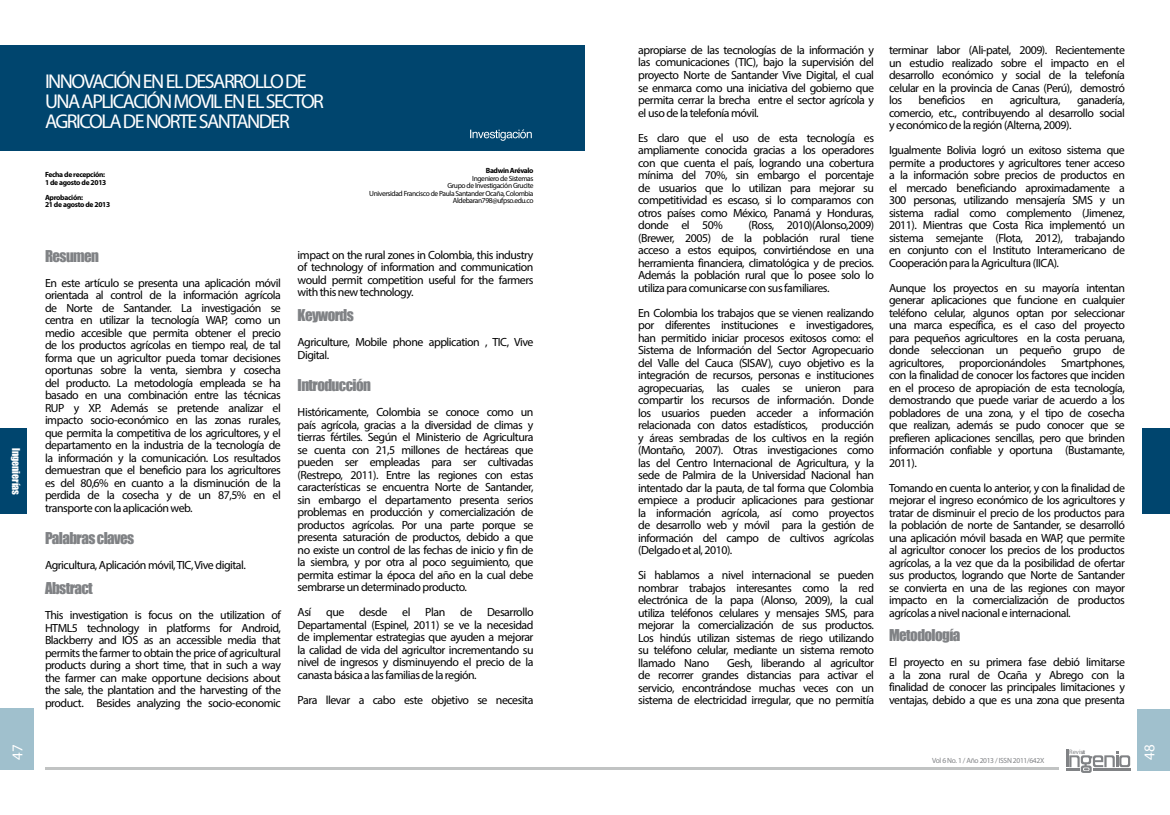
<style>
.page{position:relative;width:1170px;height:815px;background:#fff}
.page>*{position:absolute;margin:0;border:0;box-sizing:border-box;transform-origin:0 0}
.t1{font:20px/20px "Myriad Pro";letter-spacing:-.075em;color:#fff}
.t2{font:15px "Impact";letter-spacing:-.04em;color:#808285}
.t3{font:15px "Myriad Pro";color:#fff}
.t4{font:11.88px/12.5px "Myriad Pro";letter-spacing:-.04em;color:#000;text-align:justify}
.t5{font:10px "Impact";color:#fff}
.t6{font:7.5px/7.5px "Myriad Pro";letter-spacing:-.05em;color:#000;text-align:right}
.t7{font:700 7.5px/7.5px "Myriad Pro";letter-spacing:-.04em;color:#000}
.t8{font:7.5px "Myriad Pro";letter-spacing:-.04em;color:#808285}
.t9{font:6.38px "Myriad Pro";color:#808285}
</style>
<div class="page">
<hr style="left:1065px;top:749px;width:3px;height:18px;background:#808285">
<svg style="left:1065px;top:751px;width:65px;height:22px"></svg>
<hr style="left:45px;top:768px;width:1013px;height:2px;background:#c1c3c3">
<div style="left:1137px;top:709px;width:32px;height:61px;background:#a0c0cd"></div>
<div style="left:1142px;top:429px;width:27px;height:85px;background:#00456e"></div>
<div style="left:0;top:709px;width:34px;height:61px;background:#a0c0cd"></div>
<div style="left:0;top:429px;width:27px;height:85px;background:#00456e"></div>
<div style="left:0;top:45px;width:585px;height:106px;background:#00456e"></div>
<svg style="left:470px;top:129px;width:61px;height:12px"></svg>
<p class="t5" style="left:24px;top:448px;width:49px;rotate:90deg">Ingenierías</p>
<p class="t3" style="left:8px;top:760px;width:17px;rotate:-90deg">47</p>
<h1 class="t1" style="left:45px;top:71px;width:280px">INNOVACIÓN EN EL DESARROLLO DE<br>UNA APLICACIÓN MOVIL EN EL SECTOR<br>AGRICOLA DE NORTE SANTANDER</h1>
<p class="t7" style="left:45px;top:171px;width:63px">Fecha de recepción:<br>1 de agosto de 2013</p>
<p class="t7" style="left:45px;top:193px;width:67px">Aprobación:<br>21 de agosto de 2013</p>
<p class="t7" style="left:486px;top:167px;width:49px">Badwin Arévalo</p>
<p class="t6" style="left:369px;top:174px;width:166px">Ingeniero de Sistemas<br>Grupo de Investigación Grucite<br>Universidad Francisco de Paula Santander Ocaña, Colombia Aldebaran798@ufpso.edu.co</p>
<p class="t2" style="left:45px;top:244px;width:56px">Resumen</p>
<p class="t4" style="left:45px;top:276px;width:237px">En este artículo se presenta una aplicación móvil orientada al control de la información agrícola de Norte de Santander. La investigación se centra en utilizar la tecnología WAP, como un medio accesible que permita obtener el precio de los productos agrícolas en tiempo real, de tal forma que un agricultor pueda tomar decisiones oportunas sobre la venta, siembra y cosecha del producto. La metodología empleada se ha basado en una combinación entre las técnicas RUP y XP. Además se pretende analizar el impacto socio-económico en las zonas rurales, que permita la competitiva de los agricultores, y el departamento en la industria de la tecnología de la información y la comunicación. Los resultados demuestran que el beneficio para los agricultores es del 80,6% en cuanto a la disminución de la perdida de la cosecha y de un 87,5% en el transporte con la aplicación web.</p>
<p class="t2" style="left:45px;top:527px;width:91px">Palabras claves</p>
<p class="t4" style="left:45px;top:559px;width:202px">Agricultura, Aplicación móvil, TIC, Vive digital.</p>
<p class="t2" style="left:45px;top:577px;width:49px">Abstract</p>
<p class="t4" style="left:45px;top:609px;width:237px">This investigation is focus on the utilization of HTML5 technology in platforms for Android, Blackberry and IOS as an accessible media that permits the farmer to obtain the price of agricultural products during a short time, that in such a way the farmer can make opportune decisions about the sale, the plantation and the harvesting of the product. Besides analyzing the socio-economic</p>
<p class="t4" style="left:297px;top:248px;width:237px">impact on the rural zones in Colombia, this industry of technology of information and communication would permit competition useful for the farmers with this new technology.</p>
<p class="t2" style="left:297px;top:304px;width:58px">Keywords</p>
<p class="t4" style="left:297px;top:336px;width:237px">Agriculture, Mobile phone application , TIC, Vive<br>Digital.</p>
<p class="t2" style="left:297px;top:374px;width:75px">Introducción</p>
<p class="t4" style="left:297px;top:406px;width:237px">Históricamente, Colombia se conoce como un país agrícola, gracias a la diversidad de climas y tierras fértiles. Según el Ministerio de Agricultura se cuenta con 21,5 millones de hectáreas que pueden ser empleadas para ser cultivadas (Restrepo, 2011). Entre las regiones con estas características se encuentra Norte de Santander, sin embargo el departamento presenta serios problemas en producción y comercialización de productos agrícolas. Por una parte porque se presenta saturación de productos, debido a que no existe un control de las fechas de inicio y fin de la siembra, y por otra al poco seguimiento, que permita estimar la época del año en la cual debe sembrarse un determinado producto.</p>
<p class="t4" style="left:297px;top:606px;width:237px">Así que desde el Plan de Desarrollo Departamental (Espinel, 2011) se ve la necesidad de implementar estrategias que ayuden a mejorar la calidad de vida del agricultor incrementando su nivel de ingresos y disminuyendo el precio de la canasta básica a las familias de la región.</p>
<p class="t4" style="left:297px;top:693px;width:237px">Para llevar a cabo este objetivo se necesita</p>
<p class="t4" style="left:638px;top:44px;width:237px">apropiarse de las tecnologías de la información y las comunicaciones (TIC), bajo la supervisión del proyecto Norte de Santander Vive Digital, el cual se enmarca como una iniciativa del gobierno que permita cerrar la brecha entre el sector agrícola y el uso de la telefonía móvil.</p>
<p class="t4" style="left:638px;top:131px;width:237px">Es claro que el uso de esta tecnología es ampliamente conocida gracias a los operadores con que cuenta el país, logrando una cobertura mínima del 70%, sin embargo el porcentaje de usuarios que lo utilizan para mejorar su competitividad es escaso, si lo comparamos con otros países como México, Panamá y Honduras, donde el 50%</p>
<p class="t4" style="left:638px;top:219px;width:237px;text-indent:110px">(Ross, 2010)(Alonso,2009) (Brewer, 2005) de la población rural tiene acceso a estos equipos, convirtiéndose en una herramienta financiera, climatológica y de precios.<br>Además la población rural que lo posee solo lo utiliza para comunicarse con sus familiares.</p>
<p class="t4" style="left:638px;top:306px;width:237px">En Colombia los trabajos que se vienen realizando por diferentes instituciones e investigadores, han permitido iniciar procesos exitosos como: el Sistema de Información del Sector Agropecuario del Valle del Cauca (SISAV), cuyo objetivo es la integración de recursos, personas e instituciones agropecuarias, las cuales se unieron para compartir los recursos de información. Donde los usuarios pueden acceder a información relacionada con datos estadísticos, producción y áreas sembradas de los cultivos en la región (Montaño, 2007). Otras investigaciones como las del Centro Internacional de Agricultura, y la sede de Palmira de la Universidad Nacional han intentado dar la pauta, de tal forma que Colombia empiece a producir aplicaciones para gestionar la información agrícola, así como proyectos de desarrollo web y móvil para la gestión de información del campo de cultivos agrícolas (Delgado et al, 2010).</p>
<p class="t4" style="left:638px;top:569px;width:237px">Si hablamos a nivel internacional se pueden nombrar trabajos interesantes como la red electrónica de la papa (Alonso, 2009), la cual utiliza teléfonos celulares y mensajes SMS, para mejorar la comercialización de sus productos.<br>Los hindús utilizan sistemas de riego utilizando su teléfono celular, mediante un sistema remoto llamado Nano</p>
<p class="t4" style="left:638px;top:656px;width:237px;text-indent:89px">Gesh, liberando al agricultor de recorrer grandes distancias para activar el servicio, encontrándose muchas veces con un sistema de electricidad irregular, que no permitía</p>
<p class="t4" style="left:889px;top:44px;width:237px">terminar labor (Ali-patel, 2009). Recientemente un estudio realizado sobre el impacto en el desarrollo económico y social de la telefonía celular en la provincia de Canas (Perú), demostró los</p>
<p class="t4" style="left:918px;top:94px;width:48px">beneficios</p>
<p class="t4" style="left:981px;top:94px;width:14px">en</p>
<p class="t4" style="left:1009px;top:94px;width:52px">agricultura,</p>
<p class="t4" style="left:889px;top:94px;width:237px;text-indent:188px">ganadería, comercio, etc., contribuyendo al desarrollo social y económico de la región (Alterna, 2009).</p>
<p class="t4" style="left:889px;top:144px;width:237px">Igualmente Bolivia logró un exitoso sistema que permite a productores y agricultores tener acceso a la información sobre precios de productos en el mercado beneficiando aproximadamente a 300 personas, utilizando mensajería SMS y un sistema radial como complemento (Jimenez, 2011). Mientras que Costa Rica implementó un sistema semejante (Flota, 2012), trabajando en conjunto con el Instituto Interamericano de Cooperación para la Agricultura (IICA).</p>
<p class="t4" style="left:889px;top:281px;width:237px">Aunque los proyectos en su mayoría intentan generar aplicaciones que funcione en cualquier teléfono celular, algunos optan por seleccionar una marca específica, es el caso del proyecto para pequeños agricultores en la costa peruana, donde seleccionan un pequeño grupo de agricultores,</p>
<p class="t4" style="left:889px;top:356px;width:237px;text-indent:172px">Smartphones, con la finalidad de conocer los factores que inciden en el proceso de apropiación de esta tecnología, demostrando que puede variar de acuerdo a los pobladores de una zona, y el tipo de cosecha que realizan, además se pudo conocer que se prefieren aplicaciones sencillas, pero que brinden información confiable y oportuna (Bustamante, 2011).</p>
<p class="t4" style="left:889px;top:481px;width:237px">Tomando en cuenta lo anterior, y con la finalidad de mejorar el ingreso económico de los agricultores y tratar de disminuir el precio de los productos para la población de norte de Santander, se desarrolló una aplicación móvil basada en WAP, que permite al agricultor conocer los precios de los productos agrícolas, a la vez que da la posibilidad de ofertar sus productos, logrando que Norte de Santander se convierta en una de las regiones con mayor impacto en la comercialización de productos agrícolas a nivel nacional e internacional.</p>
<p class="t2" style="left:889px;top:624px;width:73px">Metodología</p>
<p class="t4" style="left:889px;top:656px;width:237px">El proyecto en su primera fase debió limitarse a la zona rural de Ocaña y Abrego con la finalidad de conocer las principales limitaciones y ventajas, debido a que es una zona que presenta</p>
<p class="t4" style="left:959px;top:356px;width:88px">proporcionándoles</p>
<p class="t8" style="left:932px;top:756px;width:114px">Vol 6 No. 1 / Año 2013 / ISSN 2011/642X</p>
<p class="t9" style="left:1069px;top:748px;width:17px">Revista</p>
<p class="t3" style="left:1140px;top:760px;width:17px;rotate:-90deg">48</p>
</div>
